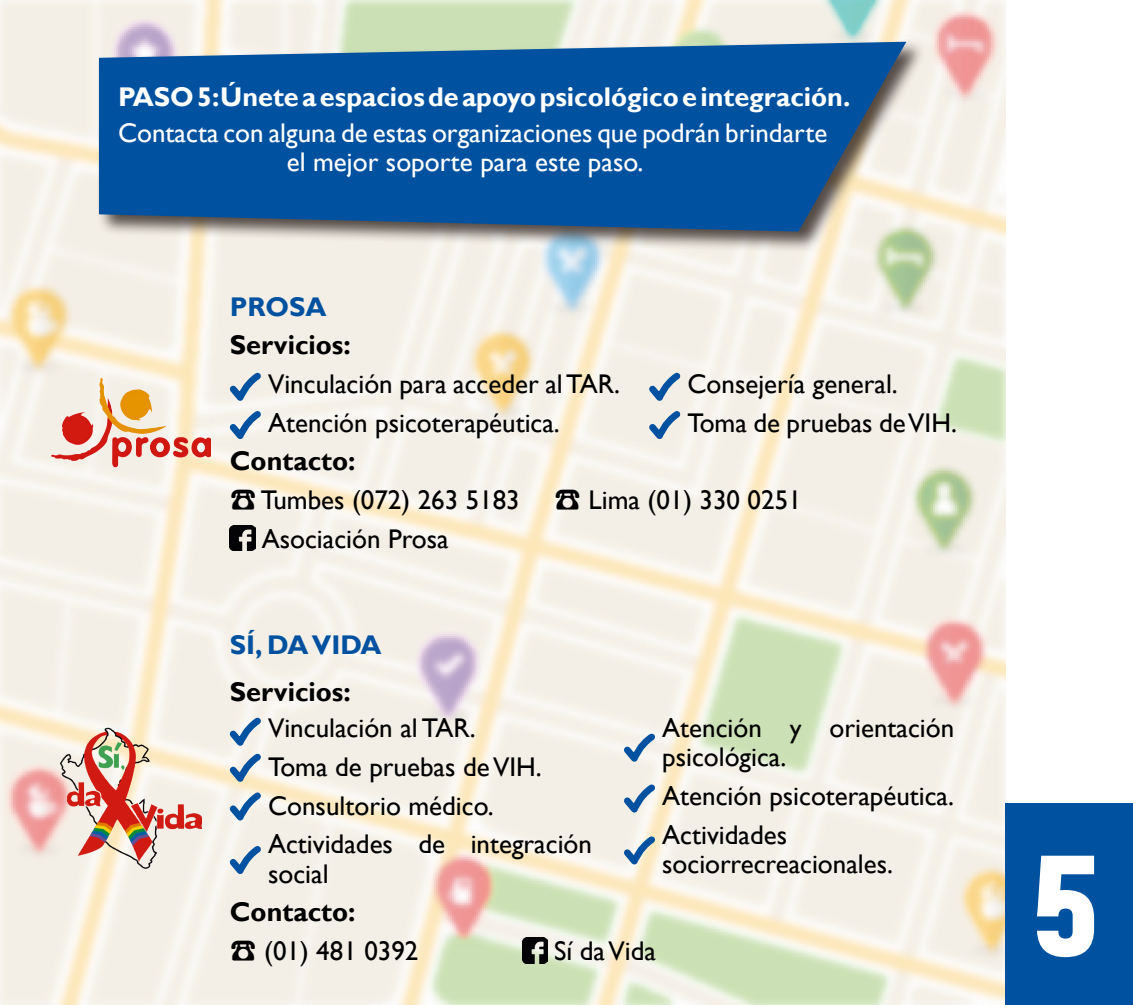
<style>
.page{position:relative;width:1133px;height:1005px;background:#fff}
.page>*{position:absolute;margin:0;border:0;box-sizing:border-box;transform-origin:0 0}
.t1{font:146.25px "Front Page Neue";color:#fff}
.t2{font:27px/29.2px "Gill Sans";color:#000}
.t3{font:27px/29.2px "Gill Sans";color:#fff;text-align:center}
.t4{font:700 27px "Gill Sans";color:#fff}
.t5{font:700 27px "Gill Sans";color:#000}
.t6{font:700 27px "Gill Sans";color:#0052a0}
.s1{font-family:"MS Mincho"}
</style>
<div class="page">
<img style="left:0;top:0;width:1005px;height:1005px">
<div style="left:1005px;top:804px;width:127px;height:201px;background:#0052a0"></div>
<div style="left:96px;top:39px;width:829px;height:214px;background:#1f1410;opacity:.75"></div>
<svg style="left:99px;top:42px;width:807px;height:189px;background:#1b61a2"></svg>
<img style="left:51px;top:343px;width:159px;height:159px">
<img style="left:230px;top:525px;width:25px;height:25px">
<svg style="left:223px;top:367px;width:44px;height:87px"></svg>
<svg style="left:643px;top:367px;width:43px;height:87px;background:#ced6db"></svg>
<img style="left:61px;top:727px;width:140px;height:141px">
<svg style="left:223px;top:711px;width:44px;height:178px"></svg>
<img style="left:522px;top:937px;width:25px;height:26px">
<svg style="left:617px;top:727px;width:44px;height:152px"></svg>
<p class="t4" style="left:118px;top:81px;width:733px">PASO 5:Únete a espacios de apoyo psicológico e integración.</p>
<p class="t3" style="left:118px;top:119px;width:710px">Contacta con alguna de estas organizaciones que podrán brindarte el mejor soporte para este paso.</p>
<p class="t6" style="left:230px;top:291px;width:98px">PROSA</p>
<p class="t5" style="left:230px;top:329px;width:122px">Servicios:</p>
<p class="t2" style="left:268px;top:370px;width:353px">Vinculación para acceder al TAR.</p>
<p class="t2" style="left:268px;top:408px;width:293px">Atención psicoterapéutica.</p>
<p class="t5" style="left:230px;top:445px;width:127px">Contacto:</p>
<p class="t2" style="left:230px;top:486px;width:291px"><span class="s1">☎</span> Tumbes (072) 263 5183</p>
<p class="t2" style="left:554px;top:486px;width:249px"><span class="s1">☎</span> Lima (01) 330 0251</p>
<p class="t2" style="left:261px;top:524px;width:188px">Asociación Prosa</p>
<p class="t2" style="left:687px;top:370px;width:212px">Consejería general.</p>
<p class="t2" style="left:687px;top:408px;width:271px">Toma de pruebas de VIH.</p>
<p class="t6" style="left:230px;top:629px;width:153px">SÍ, DA VIDA</p>
<p class="t5" style="left:230px;top:676px;width:122px">Servicios:</p>
<p class="t2" style="left:268px;top:713px;width:209px">Vinculación al TAR.</p>
<p class="t2" style="left:268px;top:752px;width:275px">Toma de pruebas de VIH.</p>
<p class="t2" style="left:268px;top:791px;width:227px">Consultorio médico.</p>
<p class="t2" style="left:268px;top:830px;width:325px">Actividades de integración social</p>
<p class="t2" style="left:662px;top:713px;width:293px">Atención y orientación psicológica.</p>
<p class="t2" style="left:662px;top:781px;width:293px">Atención psicoterapéutica.</p>
<p class="t2" style="left:662px;top:820px;width:232px">Actividades sociorrecreacionales.</p>
<p class="t5" style="left:230px;top:895px;width:127px">Contacto:</p>
<p class="t2" style="left:230px;top:936px;width:190px"><span class="s1">☎</span> (01) 481 0392</p>
<p class="t2" style="left:554px;top:936px;width:104px">Sí da Vida</p>
<p class="t1" style="left:1036px;top:826px;width:66px">5</p>
</div>
